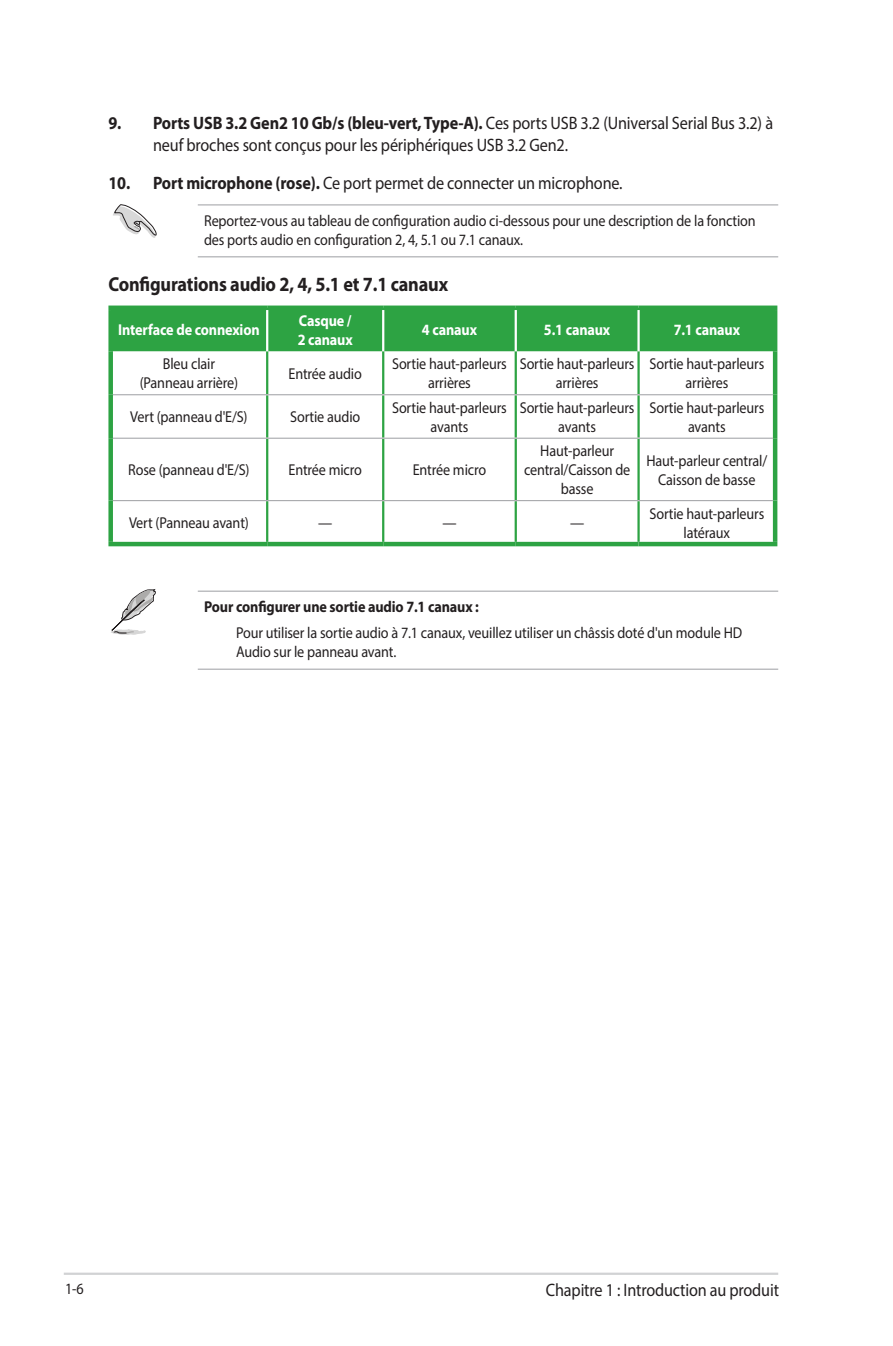
<style>
.page{position:relative;width:893px;height:1346px;background:#fff}
.page>*{position:absolute;margin:0;border:0;box-sizing:border-box;transform-origin:0 0}
.t1{font:700 20.25px "Myriad Pro";letter-spacing:-.01em;color:#231f20;scale:.9 1}
.t2{font:18px/21.6px "Myriad Pro";letter-spacing:-.01em;color:#231f20;scale:.9 1}
.t3{font:15.75px/18.9px "Myriad Pro";letter-spacing:-.01em;color:#231f20;text-align:center;scale:.9 1}
.t4{font:700 15.75px/18.9px "Myriad Pro";letter-spacing:-.01em;color:#fff;scale:.9 1}
.t5{font:700 15.75px "Myriad Pro";letter-spacing:-.01em;color:#231f20;scale:.9 1}
.s1{font-weight:700}
</style>
<div class="page">
<hr style="left:64px;top:1272px;width:714px;height:3px;background:#d1d2d4">
<hr style="left:198px;top:204px;width:580px;height:1px;background:#a8a9ad">
<hr style="left:198px;top:256px;width:580px;height:1px;background:#a8a9ad">
<hr style="left:198px;top:591px;width:580px;height:1px;background:#a8a9ad">
<hr style="left:198px;top:669px;width:580px;height:1px;background:#a8a9ad">
<div style="left:113px;top:310px;width:660px;height:41px;background:#2da343"></div>
<div style="left:108px;top:351px;width:5px;height:44px;background:#2da343"></div>
<hr style="left:773px;top:351px;width:4px;height:44px;background:#2da343">
<div style="left:108px;top:395px;width:5px;height:43px;background:#2da343"></div>
<hr style="left:773px;top:395px;width:4px;height:43px;background:#2da343">
<div style="left:108px;top:438px;width:5px;height:63px;background:#2da343"></div>
<hr style="left:773px;top:438px;width:4px;height:63px;background:#2da343">
<div style="left:108px;top:501px;width:5px;height:41px;background:#2da343"></div>
<hr style="left:773px;top:501px;width:4px;height:41px;background:#2da343">
<hr style="left:108px;top:542px;width:159px;height:4px;background:#2da343">
<hr style="left:267px;top:542px;width:116px;height:4px;background:#2da343">
<hr style="left:383px;top:542px;width:133px;height:4px;background:#2da343">
<hr style="left:516px;top:542px;width:123px;height:4px;background:#2da343">
<hr style="left:639px;top:542px;width:138px;height:4px;background:#2da343">
<hr style="left:266px;top:351px;width:2px;height:43px;background:#2da343">
<hr style="left:382px;top:351px;width:2px;height:43px;background:#2da343">
<hr style="left:515px;top:351px;width:2px;height:43px;background:#2da343">
<hr style="left:637px;top:351px;width:3px;height:43px;background:#2da343">
<hr style="left:266px;top:395px;width:2px;height:43px;background:#2da343">
<hr style="left:382px;top:395px;width:2px;height:43px;background:#2da343">
<hr style="left:515px;top:395px;width:2px;height:43px;background:#2da343">
<hr style="left:637px;top:395px;width:3px;height:43px;background:#2da343">
<hr style="left:266px;top:439px;width:2px;height:61px;background:#2da343">
<hr style="left:382px;top:439px;width:2px;height:61px;background:#2da343">
<hr style="left:515px;top:439px;width:2px;height:61px;background:#2da343">
<hr style="left:637px;top:439px;width:3px;height:61px;background:#2da343">
<hr style="left:266px;top:501px;width:2px;height:41px;background:#2da343">
<hr style="left:382px;top:501px;width:2px;height:41px;background:#2da343">
<hr style="left:515px;top:501px;width:2px;height:41px;background:#2da343">
<hr style="left:637px;top:501px;width:3px;height:41px;background:#2da343">
<hr style="left:113px;top:394px;width:154px;height:1px;background:#a8a9ad">
<hr style="left:267px;top:394px;width:116px;height:1px;background:#a8a9ad">
<hr style="left:383px;top:394px;width:133px;height:1px;background:#a8a9ad">
<hr style="left:516px;top:394px;width:123px;height:1px;background:#a8a9ad">
<hr style="left:639px;top:394px;width:134px;height:1px;background:#a8a9ad">
<hr style="left:113px;top:438px;width:154px;height:1px;background:#a8a9ad">
<hr style="left:267px;top:438px;width:116px;height:1px;background:#a8a9ad">
<hr style="left:383px;top:438px;width:133px;height:1px;background:#a8a9ad">
<hr style="left:516px;top:438px;width:123px;height:1px;background:#a8a9ad">
<hr style="left:639px;top:438px;width:134px;height:1px;background:#a8a9ad">
<hr style="left:113px;top:500px;width:154px;height:1px;background:#a8a9ad">
<hr style="left:267px;top:500px;width:116px;height:1px;background:#a8a9ad">
<hr style="left:383px;top:500px;width:133px;height:1px;background:#a8a9ad">
<hr style="left:516px;top:500px;width:123px;height:1px;background:#a8a9ad">
<hr style="left:639px;top:500px;width:134px;height:1px;background:#a8a9ad">
<div style="left:108px;top:305px;width:159px;height:5px;background:#2da343"></div>
<div style="left:108px;top:310px;width:5px;height:41px;background:#2da343"></div>
<div style="left:267px;top:305px;width:116px;height:5px;background:#2da343"></div>
<div style="left:383px;top:305px;width:133px;height:5px;background:#2da343"></div>
<div style="left:516px;top:305px;width:123px;height:5px;background:#2da343"></div>
<div style="left:639px;top:305px;width:138px;height:5px;background:#2da343"></div>
<hr style="left:773px;top:310px;width:4px;height:41px;background:#2da343">
<hr style="left:266px;top:310px;width:2px;height:41px;background:#fff">
<hr style="left:382px;top:310px;width:2px;height:41px;background:#fff">
<hr style="left:515px;top:310px;width:2px;height:41px;background:#fff">
<hr style="left:637px;top:310px;width:3px;height:41px;background:#fff">
<svg style="left:113px;top:204px;width:44px;height:34px"></svg>
<svg style="left:111px;top:589px;width:45px;height:46px"></svg>
<p class="t2" style="left:153px;top:112px;width:690px;text-indent:-45px"><span class="s1">9. Ports USB 3.2 Gen2 10 Gb/s (bleu-vert, Type-A).</span> Ces ports USB 3.2 (Universal Serial Bus 3.2) à neuf broches sont conçus pour les périphériques USB 3.2 Gen2.</p>
<p class="t2" style="left:108px;top:172px;width:573px"><span class="s1">10. Port microphone (rose).</span> Ce port permet de connecter un microphone.</p>
<p class="t3" style="left:204px;top:211px;width:614px;text-align:left">Reportez-vous au tableau de configuration audio ci-dessous pour une description de la fonction des ports audio en configuration 2, 4, 5.1 ou 7.1 canaux.</p>
<p class="t1" style="left:108px;top:271px;width:379px">Configurations audio 2, 4, 5.1 et 7.1 canaux</p>
<p class="t4" style="left:118px;top:320px;width:159px">Interface de connexion</p>
<p class="t4" style="left:298px;top:311px;width:63px">Casque /<br>2 canaux</p>
<p class="t4" style="left:422px;top:320px;width:63px">4 canaux</p>
<p class="t4" style="left:544px;top:320px;width:75px">5.1 canaux</p>
<p class="t4" style="left:674px;top:320px;width:75px">7.1 canaux</p>
<p class="t3" style="left:140px;top:354px;width:111px">Bleu clair (Panneau arrière)</p>
<p class="t3" style="left:289px;top:364px;width:83px">Entrée audio</p>
<p class="t3" style="left:392px;top:354px;width:129px">Sortie haut-parleurs arrières</p>
<p class="t3" style="left:520px;top:354px;width:129px">Sortie haut-parleurs arrières</p>
<p class="t3" style="left:649px;top:354px;width:129px">Sortie haut-parleurs arrières</p>
<p class="t3" style="left:130px;top:407px;width:132px">Vert (panneau d'E/S)</p>
<p class="t3" style="left:290px;top:407px;width:79px">Sortie audio</p>
<p class="t3" style="left:392px;top:398px;width:129px">Sortie haut-parleurs avants</p>
<p class="t3" style="left:520px;top:398px;width:129px">Sortie haut-parleurs avants</p>
<p class="t3" style="left:649px;top:398px;width:129px">Sortie haut-parleurs avants</p>
<p class="t3" style="left:128px;top:460px;width:136px">Rose (panneau d'E/S)</p>
<p class="t3" style="left:289px;top:460px;width:83px">Entrée micro</p>
<p class="t3" style="left:413px;top:460px;width:83px">Entrée micro</p>
<p class="t3" style="left:524px;top:441px;width:120px">Haut-parleur central/Caisson de basse</p>
<p class="t3" style="left:646px;top:451px;width:136px">Haut-parleur central/<br>Caisson de basse</p>
<p class="t3" style="left:129px;top:513px;width:135px">Vert (Panneau avant)</p>
<p class="t3" style="left:318px;top:513px;width:17px">—</p>
<p class="t3" style="left:442px;top:513px;width:17px">—</p>
<p class="t3" style="left:570px;top:513px;width:17px">—</p>
<p class="t3" style="left:649px;top:504px;width:129px">Sortie haut-parleurs latéraux</p>
<p class="t5" style="left:204px;top:596px;width:307px">Pour configurer une sortie audio 7.1 canaux :</p>
<p class="t3" style="left:236px;top:623px;width:564px;text-align:left">Pour utiliser la sortie audio à 7.1 canaux, veuillez utiliser un châssis doté d'un module HD<br>Audio sur le panneau avant.</p>
<p class="t3" style="left:65px;top:1279px;width:22px">1-6</p>
<p class="t2" style="left:546px;top:1278px;width:261px">Chapitre 1 : Introduction au produit</p>
</div>
